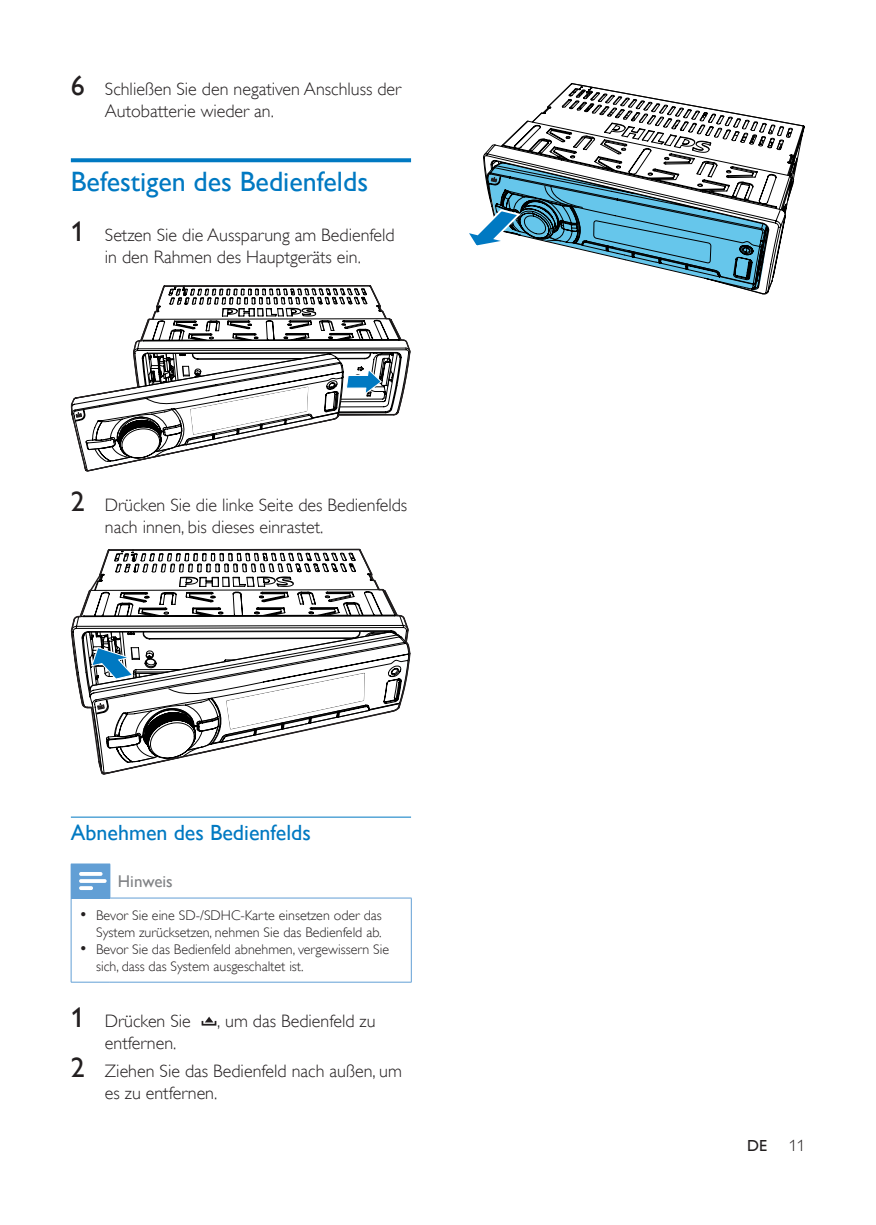
<style>
.page{position:relative;width:876px;height:1225px;background:#fff}
.page>*{position:absolute;margin:0;border:0;box-sizing:border-box;transform-origin:0 0}
.t1{font:28px "Gill Sans Alt One WGL";color:#0079c2}
.t2{font:22px "Gill Sans Alt One WGL";color:#0079c2}
.t3{font:18px/22px "Gill Sans Alt One WGL Light";color:#231f20}
.t4{font:17px "Gill Sans Alt One WGL";color:#808285}
.t5{font:16px "Gill Sans Alt One WGL";color:#231f20}
.t6{font:16px "Gill Sans Alt One WGL Light";color:#231f20}
.t7{font:14px/17px "Gill Sans Alt One WGL Light";color:#231f20;text-align:right}
.s1{font-family:"Gill Sans Alt One WGL";font-size:28px}
.s2{font-size:17px}
</style>
<div class="page">
<svg style="left:71px;top:158px;width:340px;height:4px"></svg>
<hr style="left:71px;top:816px;width:340px;height:1px;background:#0079c2">
<div style="left:71px;top:864px;width:39px;height:34px;background:#629fd5"></div>
<hr style="left:71px;top:898px;width:1px;height:84px;background:#629fd5">
<hr style="left:411px;top:898px;width:1px;height:84px;background:#629fd5">
<hr style="left:71px;top:981px;width:39px;height:1px;background:#629fd5">
<hr style="left:110px;top:981px;width:302px;height:1px;background:#629fd5">
<hr style="left:71px;top:863px;width:39px;height:1px;background:#629fd5">
<hr style="left:110px;top:864px;width:1px;height:33px;background:#629fd5">
<hr style="left:110px;top:897px;width:302px;height:1px;background:#629fd5">
<svg style="left:79px;top:872px;width:28px;height:18px"></svg>
<svg style="left:201px;top:1016px;width:16px;height:10px"></svg>
<svg style="left:71px;top:285px;width:339px;height:186px"></svg>
<svg style="left:75px;top:288px;width:318px;height:169px"></svg>
<svg style="left:71px;top:549px;width:339px;height:225px"></svg>
<svg style="left:91px;top:646px;width:274px;height:111px"></svg>
<svg style="left:469px;top:88px;width:335px;height:205px"></svg>
<p class="t3" style="left:105px;top:78px;width:298px;text-indent:-34px"><span class="s1">6</span> Schließen Sie den negativen Anschluss der<br>Autobatterie wieder an.</p>
<h1 class="t1" style="left:71px;top:162px;width:299px">Befestigen des Bedienfelds</h1>
<p class="t3" style="left:71px;top:224px;width:325px;text-align:center"><span class="s1">1</span> Setzen Sie die Aussparung am Bedienfeld in den Rahmen des Hauptgeräts ein.</p>
<p class="t3" style="left:105px;top:493px;width:304px;text-indent:-34px"><span class="s1">2</span> Drücken Sie die linke Seite des Bedienfelds nach innen, bis dieses einrastet.</p>
<p class="t2" style="left:71px;top:817px;width:241px">Abnehmen des Bedienfelds</p>
<p class="t4" style="left:118px;top:869px;width:56px">Hinweis</p>
<p class="t7" style="left:79px;top:906px;width:304px"><span class="s2">•</span> Bevor Sie eine SD-/SDHC-Karte einsetzen oder das<br>System zurücksetzen, nehmen Sie das Bedienfeld ab.</p>
<p class="t7" style="left:96px;top:940px;width:294px;text-align:left;text-indent:-17px"><span class="s2">•</span> Bevor Sie das Bedienfeld abnehmen, vergewissern Sie sich, dass das System ausgeschaltet ist.</p>
<p class="t3" style="left:71px;top:1010px;width:122px"><span class="s1">1</span> Drücken Sie</p>
<p class="t3" style="left:217px;top:1010px;width:160px">, um das Bedienfeld zu</p>
<p class="t3" style="left:71px;top:1029px;width:333px;line-height:27.6px;text-indent:34px">entfernen.<br><span class="s1">2</span> Ziehen Sie das Bedienfeld nach außen, um</p>
<p class="t3" style="left:105px;top:1081px;width:114px">es zu entfernen.</p>
<p class="t5" style="left:747px;top:1135px;width:21px">DE</p>
<p class="t6" style="left:789px;top:1135px;width:17px">11</p>
</div>
